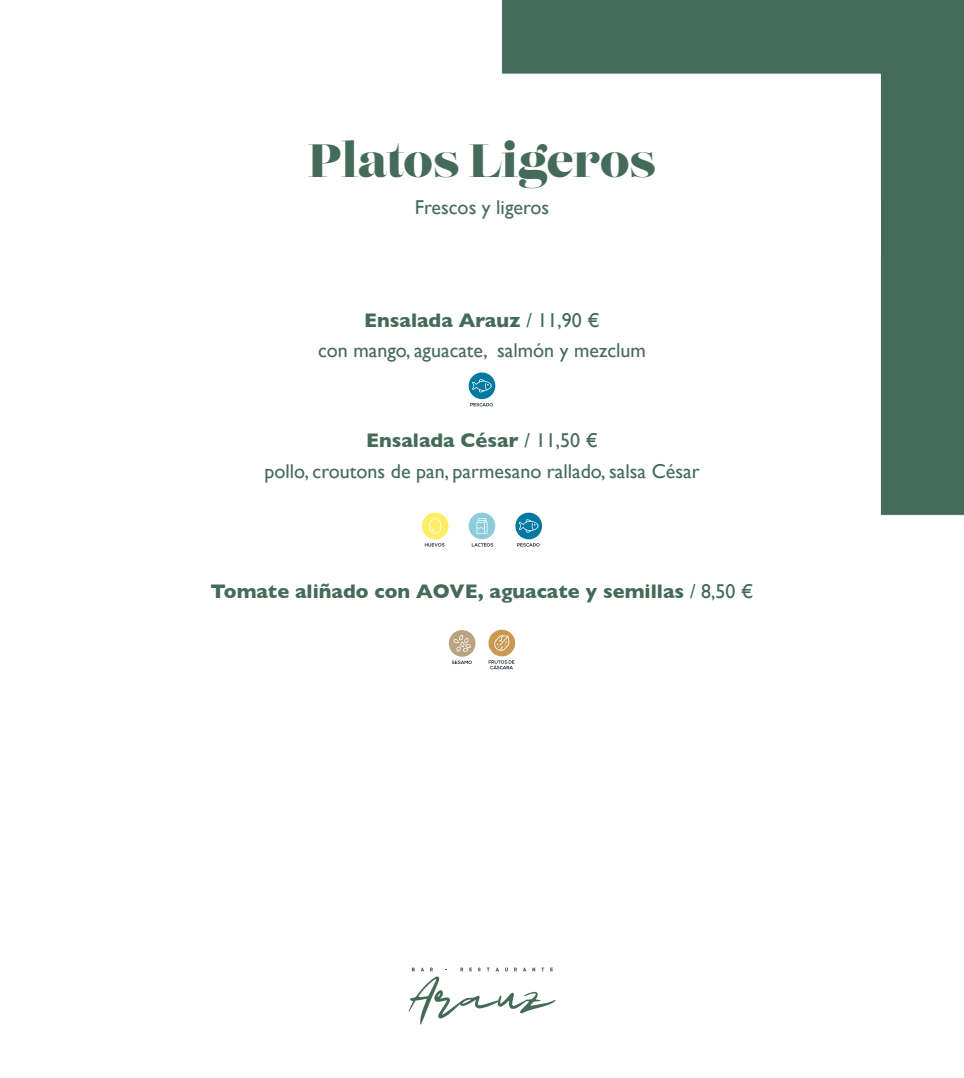
<style>
.page{position:relative;width:964px;height:1078px;background:#fff}
.page>*{position:absolute;margin:0;border:0;box-sizing:border-box;transform-origin:0 0}
.t1{font:46.6px "Lust Didone";color:#446b5a}
.t2{font:20px/30px "Gill Sans";color:#446b5a;text-align:center}
.t3{font:700 20px "Gill Sans";color:#446b5a}
.s1{font-weight:700}
.s2{font-weight:400}
</style>
<div class="page">
<div style="left:501px;top:0;width:463px;height:515px;background:#446b5a"></div>
<div style="left:83px;top:74px;width:798px;height:181px;background:#fff"></div>
<div style="left:83px;top:200px;width:798px;height:702px;background:#fff"></div>
<svg style="left:408px;top:967px;width:147px;height:57px"></svg>
<svg style="left:468px;top:372px;width:28px;height:34px"></svg>
<svg style="left:515px;top:512px;width:27px;height:34px"></svg>
<svg style="left:422px;top:512px;width:27px;height:34px"></svg>
<svg style="left:468px;top:512px;width:28px;height:34px"></svg>
<svg style="left:448px;top:630px;width:28px;height:34px"></svg>
<svg style="left:488px;top:629px;width:27px;height:40px"></svg>
<h1 class="t1" style="left:308px;top:131px;width:349px">Platos Ligeros</h1>
<p class="t2" style="left:415px;top:192px;width:136px">Frescos y ligeros</p>
<p class="t2" style="left:318px;top:305px;width:329px"><span class="s1">Ensalada Arauz</span> / 11,90 €<br>con mango, aguacate, salmón y mezclum</p>
<p class="t2" style="left:264px;top:425px;width:437px"><span class="s1">Ensalada César</span> / 11,50 €<br>pollo, croutons de pan, parmesano rallado, salsa César</p>
<p class="t3" style="left:211px;top:575px;width:544px">Tomate aliñado con AOVE, aguacate y semillas <span class="s2">/ 8,50 €</span></p>
</div>
